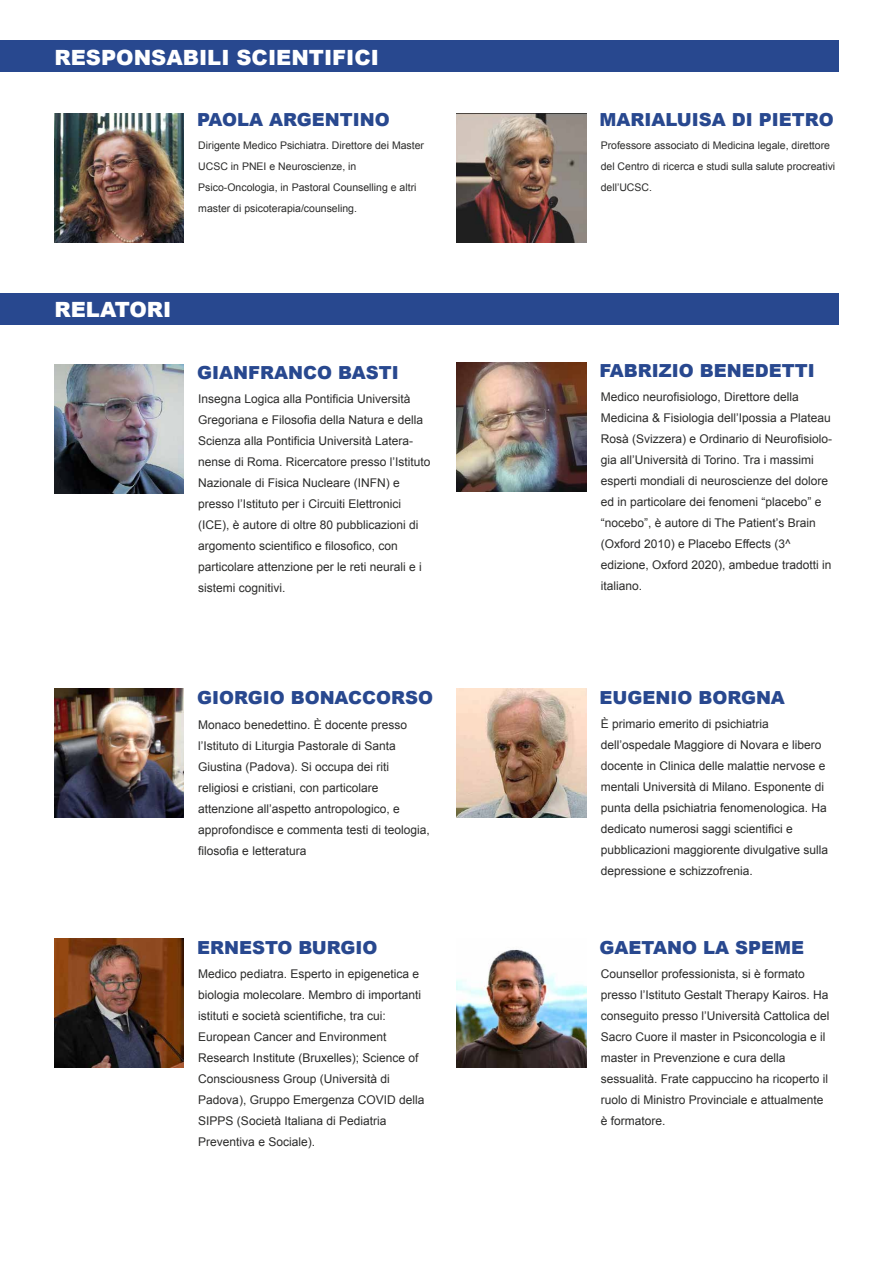
<style>
.page{position:relative;width:893px;height:1263px;background:#fff}
.page>*{position:absolute;margin:0;border:0;box-sizing:border-box;transform-origin:0 0}
.t1{font:900 21px "Arial";color:#fff}
.t2{font:900 18px "Arial";color:#28488f}
.t3{font:12px/21px "Arial";color:#2b2b2a}
.t4{font:10.5px/21px "Arial";color:#2b2b2a}
</style>
<div class="page">
<div style="left:0;top:40px;width:838px;height:32px;background:#28488f"></div>
<img style="left:54px;top:113px;width:130px;height:130px">
<img style="left:457px;top:113px;width:129px;height:130px">
<img style="left:54px;top:364px;width:130px;height:130px">
<img style="left:457px;top:363px;width:129px;height:129px">
<img style="left:457px;top:688px;width:129px;height:130px">
<img style="left:54px;top:688px;width:130px;height:130px">
<img style="left:54px;top:938px;width:130px;height:130px">
<img style="left:457px;top:949px;width:129px;height:119px">
<div style="left:0;top:293px;width:838px;height:32px;background:#28488f"></div>
<h1 class="t1" style="left:54px;top:42px;width:326px">RESPONSABILI SCIENTIFICI</h1>
<h2 class="t2" style="left:197px;top:106px;width:194px">PAOLA ARGENTINO</h2>
<p class="t4" style="left:198px;top:135px;width:227px">Dirigente Medico Psichiatra. Direttore dei Master UCSC in PNEI e Neuroscienze, in Psico-Oncologia, in Pastoral Counselling e altri master di psicoterapia/counseling.</p>
<h1 class="t1" style="left:54px;top:295px;width:118px">RELATORI</h1>
<h2 class="t2" style="left:599px;top:106px;width:236px">MARIALUISA DI PIETRO</h2>
<p class="t4" style="left:601px;top:135px;width:236px">Professore associato di Medicina legale, direttore del Centro di ricerca e studi sulla salute procreativi dell’UCSC.</p>
<h2 class="t2" style="left:197px;top:359px;width:203px">GIANFRANCO BASTI</h2>
<h2 class="t2" style="left:599px;top:357px;width:217px">FABRIZIO BENEDETTI</h2>
<p class="t3" style="left:198px;top:388px;width:234px">Insegna Logica alla Pontificia Università Gregoriana e Filosofia della Natura e della Scienza alla Pontificia Università Latera&shy;nense di Roma. Ricercatore presso l’Istituto Nazionale di Fisica Nucleare (INFN) e presso l’Istituto per i Circuiti Elettronici (ICE), è autore di oltre 80 pubblicazioni di argomento scientifico e filosofico, con particolare attenzione per le reti neurali e i sistemi cognitivi.</p>
<p class="t3" style="left:601px;top:386px;width:233px">Medico neurofisiologo, Direttore della Medicina &amp; Fisiologia dell’Ipossia a Plateau Rosà (Svizzera) e Ordinario di Neurofisiolo&shy;gia all’Università di Torino. Tra i massimi esperti mondiali di neuroscienze del dolore ed in particolare dei fenomeni “placebo” e “nocebo”, è autore di The Patient’s Brain (Oxford 2010) e Placebo Effects (3^ edizione, Oxford 2020), ambedue tradotti in italiano.</p>
<h2 class="t2" style="left:197px;top:684px;width:238px">GIORGIO BONACCORSO</h2>
<p class="t3" style="left:198px;top:714px;width:233px">Monaco benedettino. È docente presso l’Istituto di Liturgia Pastorale di Santa Giustina (Padova). Si occupa dei riti religiosi e cristiani, con particolare attenzione all’aspetto antropologico, e approfondisce e commenta testi di teologia, filosofia e letteratura</p>
<h2 class="t2" style="left:197px;top:934px;width:182px">ERNESTO BURGIO</h2>
<p class="t3" style="left:198px;top:963px;width:228px">Medico pediatra. Esperto in epigenetica e biologia molecolare. Membro di importanti istituti e società scientifiche, tra cui:<br>European Cancer and Environment Research Institute (Bruxelles); Science of Consciousness Group (Università di Padova), Gruppo Emergenza COVID della SIPPS (Società Italiana di Pediatria Preventiva e Sociale).</p>
<h2 class="t2" style="left:599px;top:684px;width:187px">EUGENIO BORGNA</h2>
<p class="t3" style="left:601px;top:713px;width:229px">È primario emerito di psichiatria dell’ospedale Maggiore di Novara e libero docente in Clinica delle malattie nervose e mentali Università di Milano. Esponente di punta della psichiatria fenomenologica. Ha dedicato numerosi saggi scientifici e pubblicazioni maggiorente divulgative sulla depressione e schizzofrenia.</p>
<h2 class="t2" style="left:599px;top:934px;width:206px">GAETANO LA SPEME</h2>
<p class="t3" style="left:601px;top:963px;width:230px">Counsellor professionista, si è formato presso l’Istituto Gestalt Therapy Kairos. Ha conseguito presso l’Università Cattolica del Sacro Cuore il master in Psiconcologia e il master in Prevenzione e cura della sessualità. Frate cappuccino ha ricoperto il ruolo di Ministro Provinciale e attualmente è formatore.</p>
</div>
